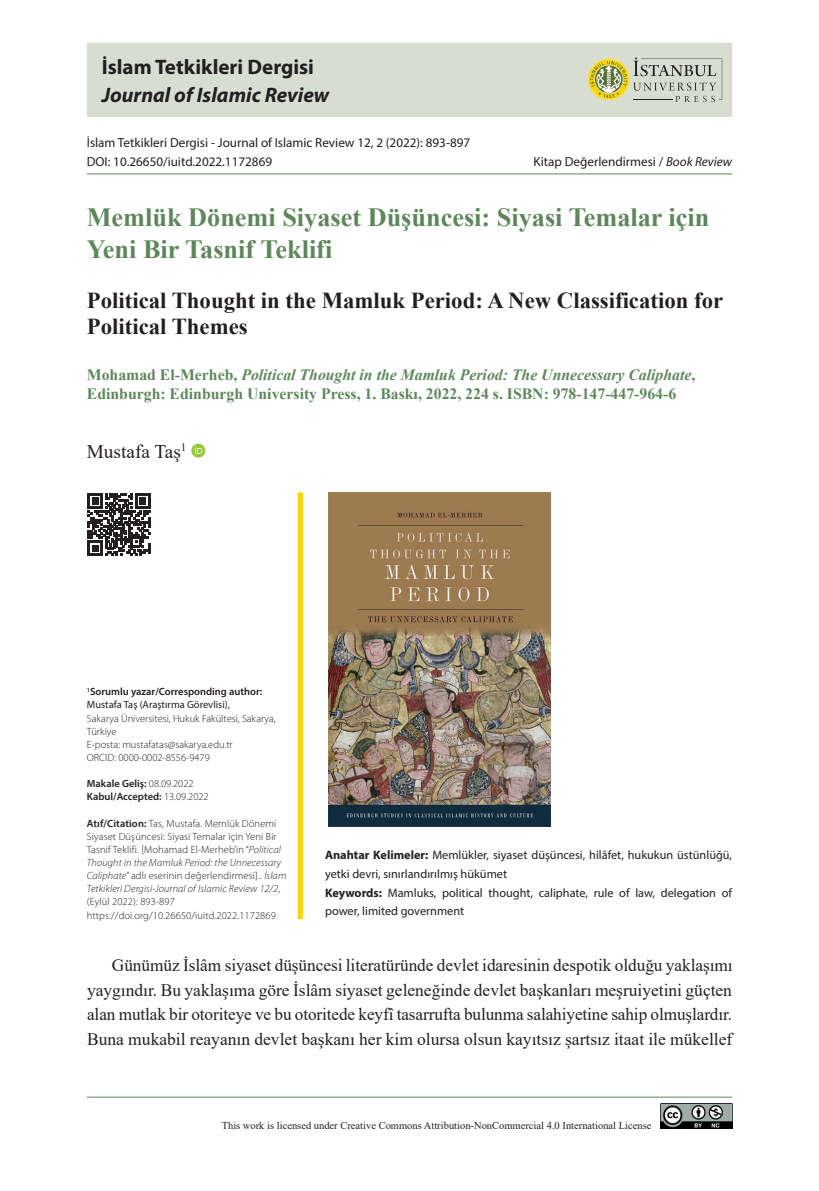
<style>
.page{position:relative;width:819px;height:1191px;background:#fff}
.page>*{position:absolute;margin:0;border:0;box-sizing:border-box;transform-origin:0 0}
.t1{font:700 26.25px/31.5px "Times New Roman";color:#5d875a}
.t2{font:700 22.75px/26.2px "Times New Roman";color:#231f20}
.t3{font:700 21px "Myriad Pro";color:#231f20}
.t4{font:italic 700 21px "Myriad Pro";color:#231f20}
.t5{font:19.25px "Times New Roman";color:#231f20}
.t6{font:17.5px/24.5px "Times New Roman";color:#231f20;text-align:justify}
.t7{font:700 15.75px/19.2px "Times New Roman";color:#5d875a}
.t8{font:13.12px/19.8px "Myriad Pro";color:#231f20}
.t9{font:12.25px/18.7px "Myriad Pro";color:#231f20}
.t10{font:300 10.5px/13.1px "Myriad Pro";letter-spacing:.01em;color:#231f20}
.t11{font:600 10.5px/13.1px "Myriad Pro";color:#231f20}
.t12{font:10.5px "Times New Roman";color:#231f20}
.s1{font-style:italic}
.s2{font-weight:400}
.s3{font-weight:300}
.s4{font-weight:600}
.s5{font-weight:700}
</style>
<div class="page">
<div style="left:87px;top:43px;width:645px;height:74px;background:#d7ded1"></div>
<hr style="left:87px;top:173px;width:213px;height:1px;background:#5d875a">
<hr style="left:300px;top:173px;width:319px;height:1px;background:#5d875a">
<hr style="left:619px;top:173px;width:113px;height:1px;background:#5d875a">
<div style="left:297px;top:492px;width:6px;height:427px;background:#fad506"></div>
<svg style="left:588px;top:58px;width:134px;height:44px;background:#c2c4a3"></svg>
<div style="left:191px;top:444px;width:14px;height:13px;background:#93c83d;border-radius:50%"></div>
<svg style="left:195px;top:446px;width:7px;height:8px"></svg>
<svg style="left:88px;top:493px;width:62px;height:62px"></svg>
<img style="left:660px;top:1104px;width:72px;height:25px">
<hr style="left:87px;top:1096px;width:645px;height:1px;background:#5d875a">
<img style="left:329px;top:492px;width:222px;height:334px">
<h3 class="t3" style="left:102px;top:53px;width:214px">İslam Tetkikleri Dergisi</h3>
<h3 class="t4" style="left:102px;top:81px;width:229px">Journal of Islamic Review</h3>
<p class="t8" style="left:87px;top:132px;width:385px">İslam Tetkikleri Dergisi - Journal of Islamic Review 12, 2 (2022): 893-897<br>DOI: 10.26650/iuitd.2022.1172869</p>
<p class="t8" style="left:533px;top:152px;width:200px">Kitap Değerlendirmesi / <span class="s1">Book Review</span></p>
<h1 class="t1" style="left:87px;top:201px;width:624px">Memlük Dönemi Siyaset Düşüncesi: Siyasi Temalar için<br>Yeni Bir Tasnif Teklifi</h1>
<h2 class="t2" style="left:87px;top:287px;width:637px">Political Thought in the Mamluk Period: A New Classification for<br>Political Themes</h2>
<h3 class="t7" style="left:87px;top:364px;width:610px">Mohamad El-Merheb, <span class="s1">Political Thought in the Mamluk Period: The Unnecessary Caliphate</span>,<br>Edinburgh: Edinburgh University Press, 1. Baskı, 2022, 224 s. ISBN: 978-147-447-964-6</h3>
<h3 class="t5" style="left:87px;top:437px;width:101px">Mustafa Taş<sup>1</sup></h3>
<p class="t11" style="left:87px;top:685px;width:177px"><sup>1</sup>Sorumlu yazar/Corresponding author:<br><span class="s2">Mustafa Taş (Araştırma Görevlisi),</span></p>
<p class="t10" style="left:87px;top:711px;width:190px">Sakarya Üniversitesi, Hukuk Fakültesi, Sakarya,<br>Türkiye<br>E-posta: mustafatas@sakarya.edu.tr<br>ORCID: 0000-0002-8556-9479</p>
<p class="t11" style="left:87px;top:777px;width:123px">Makale Geliş: <span class="s3">08.09.2022<br></span>Kabul/Accepted: <span class="s3">13.09.2022</span></p>
<p class="t10" style="left:87px;top:816px;width:201px"><span class="s4">Atıf/Citation:</span> Tas, Mustafa. Memlük Dönemi Siyaset Düşüncesi: Siyasi Temalar için Yeni Bir Tasnif Teklifi. [Mohamad El-Merheb’in “<span class="s1">Political Thought in the Mamluk Period: the Unnecessary Caliphate</span>” adlı eserinin değerlendirmesi].. <span class="s1">İslam Tetkikleri Dergisi-Journal of Islamic Review 12/2</span>, (Eylül 2022): 893-897 https://doi.org/10.26650/iuitd.2022.1172869</p>
<p class="t9" style="left:325px;top:845px;width:408px"><span class="s5">Anahtar Kelimeler:</span> Memlükler, siyaset düşüncesi, hilâfet, hukukun üstünlüğü, yetki devri, sınırlandırılmış hükümet<br><span class="s5">Keywords:</span> Mamluks, political thought, caliphate, rule of law, delegation of power, limited government</p>
<p class="t6" style="left:87px;top:952px;width:647px;text-indent:25px">Günümüz İslâm siyaset düşüncesi literatüründe devlet idaresinin despotik olduğu yaklaşımı yaygındır. Bu yaklaşıma göre İslâm siyaset geleneğinde devlet başkanları meşruiyetini güçten alan mutlak bir otoriteye ve bu otoritede keyfî tasarrufta bulunma salahiyetine sahip olmuşlardır.<br>Buna mukabil reayanın devlet başkanı her kim olursa olsun kayıtsız şartsız itaat ile mükellef</p>
<p class="t12" style="left:222px;top:1118px;width:431px">This work is licensed under Creative Commons Attribution-NonCommercial 4.0 International License</p>
</div>
